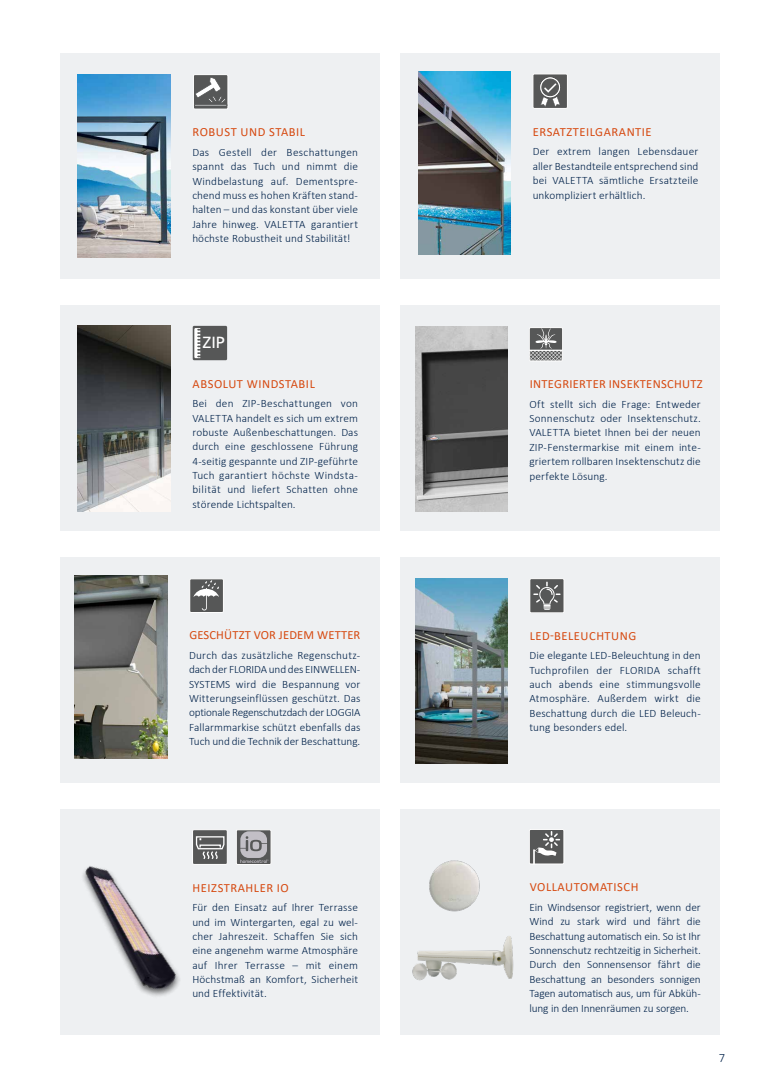
<style>
.page{position:relative;width:780px;height:1088px;background:#fff}
.page>*{position:absolute;margin:0;border:0;box-sizing:border-box;transform-origin:0 0}
.t1{font:16.12px "Frutiger";color:#fff}
.t2{font:12.5px "Calibri";letter-spacing:.04em;color:#d64910}
.t3{font:12.5px "Calibri";letter-spacing:.015em;color:#d64910}
.t4{font:300 12.5px "Calibri";color:#002149}
.t5{font:300 11.25px/14.4px "Calibri";letter-spacing:.01em;color:#002149;text-align:justify}
</style>
<div class="page">
<div style="left:60px;top:54px;width:319px;height:225px;background:#eef0f2"></div>
<div style="left:193px;top:75px;width:35px;height:34px;background:#565757"></div>
<div style="left:193px;top:74px;width:35px;height:35px;border:1px solid #fff"></div>
<svg style="left:195px;top:77px;width:30px;height:26px"></svg>
<div style="left:194px;top:104px;width:33px;height:2px;border:1px solid #565757"></div>
<img style="left:78px;top:74px;width:92px;height:183px">
<div style="left:400px;top:53px;width:319px;height:225px;background:#eef0f2"></div>
<div style="left:533px;top:74px;width:34px;height:34px;background:#565757"></div>
<div style="left:532px;top:74px;width:35px;height:35px;border:1px solid #fff"></div>
<svg style="left:538px;top:75px;width:24px;height:32px"></svg>
<img style="left:418px;top:71px;width:92px;height:183px">
<div style="left:400px;top:557px;width:319px;height:225px;background:#eef0f2"></div>
<div style="left:529px;top:579px;width:35px;height:34px;background:#565757"></div>
<div style="left:529px;top:578px;width:35px;height:35px;border:1px solid #fff"></div>
<svg style="left:533px;top:582px;width:27px;height:28px"></svg>
<img style="left:415px;top:579px;width:92px;height:185px">
<div style="left:60px;top:809px;width:319px;height:225px;background:#eef0f2"></div>
<div style="left:192px;top:830px;width:35px;height:34px;background:#565757"></div>
<div style="left:192px;top:829px;width:35px;height:35px;border:1px solid #fff"></div>
<svg style="left:195px;top:836px;width:30px;height:23px"></svg>
<img style="left:83px;top:845px;width:133px;height:151px">
<div style="left:236px;top:830px;width:35px;height:34px;background:#565757"></div>
<div style="left:236px;top:830px;width:35px;height:34px;border:1px solid #fff"></div>
<svg style="left:240px;top:831px;width:28px;height:32px"></svg>
<div style="left:252px;top:841px;width:7px;height:8px;background:#c2bfc6;border-radius:50%"></div>
<div style="left:60px;top:557px;width:319px;height:225px;background:#eef0f2"></div>
<div style="left:190px;top:579px;width:33px;height:33px;background:#565757"></div>
<div style="left:190px;top:579px;width:33px;height:34px;border:1px solid #fff"></div>
<svg style="left:193px;top:580px;width:26px;height:30px"></svg>
<img style="left:75px;top:575px;width:92px;height:183px">
<div style="left:60px;top:305px;width:319px;height:226px;background:#eef0f2"></div>
<img style="left:78px;top:326px;width:92px;height:186px">
<div style="left:193px;top:326px;width:34px;height:34px;background:#565757"></div>
<svg style="left:194px;top:328px;width:6px;height:30px"></svg>
<div style="left:400px;top:305px;width:319px;height:226px;background:#eef0f2"></div>
<img style="left:415px;top:326px;width:92px;height:185px">
<div style="left:529px;top:327px;width:33px;height:34px;border:1px solid #fff"></div>
<svg style="left:529px;top:328px;width:33px;height:33px"></svg>
<div style="left:400px;top:809px;width:319px;height:225px;background:#eef0f2"></div>
<div style="left:529px;top:829px;width:35px;height:35px;background:#565757"></div>
<div style="left:529px;top:829px;width:35px;height:35px;border:1px solid #fff"></div>
<svg style="left:533px;top:831px;width:27px;height:33px"></svg>
<img style="left:429px;top:860px;width:51px;height:52px">
<img style="left:412px;top:936px;width:102px;height:45px">
<p class="t2" style="left:192px;top:123px;width:114px">ROBUST UND STABIL</p>
<p class="t2" style="left:533px;top:123px;width:120px">ERSATZTEILGARANTIE</p>
<p class="t5" style="left:532px;top:144px;width:167px">Der extrem langen Lebensdauer aller Bestandteile entsprechend sind bei VALETTA sämtliche Ersatzteile unkompliziert erhältlich.</p>
<p class="t5" style="left:192px;top:145px;width:167px">Das Gestell der Beschattungen spannt das Tuch und nimmt die Windbelastung auf. Dementspre&shy;chend muss es hohen Kräften stand&shy;halten – und das konstant über viele Jahre hinweg. VALETTA garantiert höchste Robustheit und Stabilität!</p>
<h1 class="t1" style="left:202px;top:333px;width:24px">ZIP</h1>
<p class="t2" style="left:192px;top:375px;width:124px">ABSOLUT WINDSTABIL</p>
<p class="t5" style="left:192px;top:396px;width:167px">Bei den ZIP-Beschattungen von VALETTA handelt es sich um extrem robuste Außenbeschattungen. Das durch eine geschlossene Führung 4-seitig gespannte und ZIP-geführte Tuch garantiert höchste Windsta&shy;bilität und liefert Schatten ohne störende Lichtspalten.</p>
<p class="t3" style="left:189px;top:626px;width:172px">GESCHÜTZT VOR JEDEM WETTER</p>
<p class="t5" style="left:189px;top:648px;width:173px">Durch das zusätzliche Regenschutz&shy;dach der FLORIDA und des EINWELLEN-SYSTEMS wird die Bespannung vor Witterungseinflüssen geschützt. Das optionale Regenschutzdach der LOGGIA Fallarmmarkise schützt ebenfalls das Tuch und die Technik der Beschattung.</p>
<p class="t2" style="left:529px;top:375px;width:174px">INTEGRIERTER INSEKTENSCHUTZ</p>
<p class="t5" style="left:529px;top:397px;width:173px">Oft stellt sich die Frage: Entweder Sonnenschutz oder Insektenschutz.<br>VALETTA bietet Ihnen bei der neuen ZIP-Fenstermarkise mit einem inte&shy;griertem rollbaren Insektenschutz die perfekte Lösung.</p>
<p class="t2" style="left:529px;top:627px;width:108px">LED-BELEUCHTUNG</p>
<p class="t5" style="left:529px;top:648px;width:173px">Die elegante LED-Beleuchtung in den Tuchprofilen der FLORIDA schafft auch abends eine stimmungsvolle Atmosphäre. Außerdem wirkt die Beschattung durch die LED Beleuch&shy;tung besonders edel.</p>
<p class="t2" style="left:192px;top:879px;width:98px">HEIZSTRAHLER IO</p>
<p class="t5" style="left:192px;top:900px;width:167px">Für den Einsatz auf Ihrer Terrasse und im Wintergarten, egal zu wel&shy;cher Jahreszeit. Schaffen Sie sich eine angenehm warme Atmosphäre auf Ihrer Terrasse – mit einem Höchstmaß an Komfort, Sicherheit und Effektivität.</p>
<p class="t2" style="left:529px;top:878px;width:110px">VOLLAUTOMATISCH</p>
<p class="t5" style="left:529px;top:900px;width:173px">Ein Windsensor registriert, wenn der Wind zu stark wird und fährt die Beschattung automatisch ein. So ist Ihr Sonnenschutz rechtzeitig in Sicherheit.<br>Durch den Sonnensensor fährt die Beschattung an besonders sonnigen Tagen automatisch aus, um für Abküh&shy;lung in den Innenräumen zu sorgen.</p>
<p class="t4" style="left:718px;top:1050px;width:8px">7</p>
</div>
